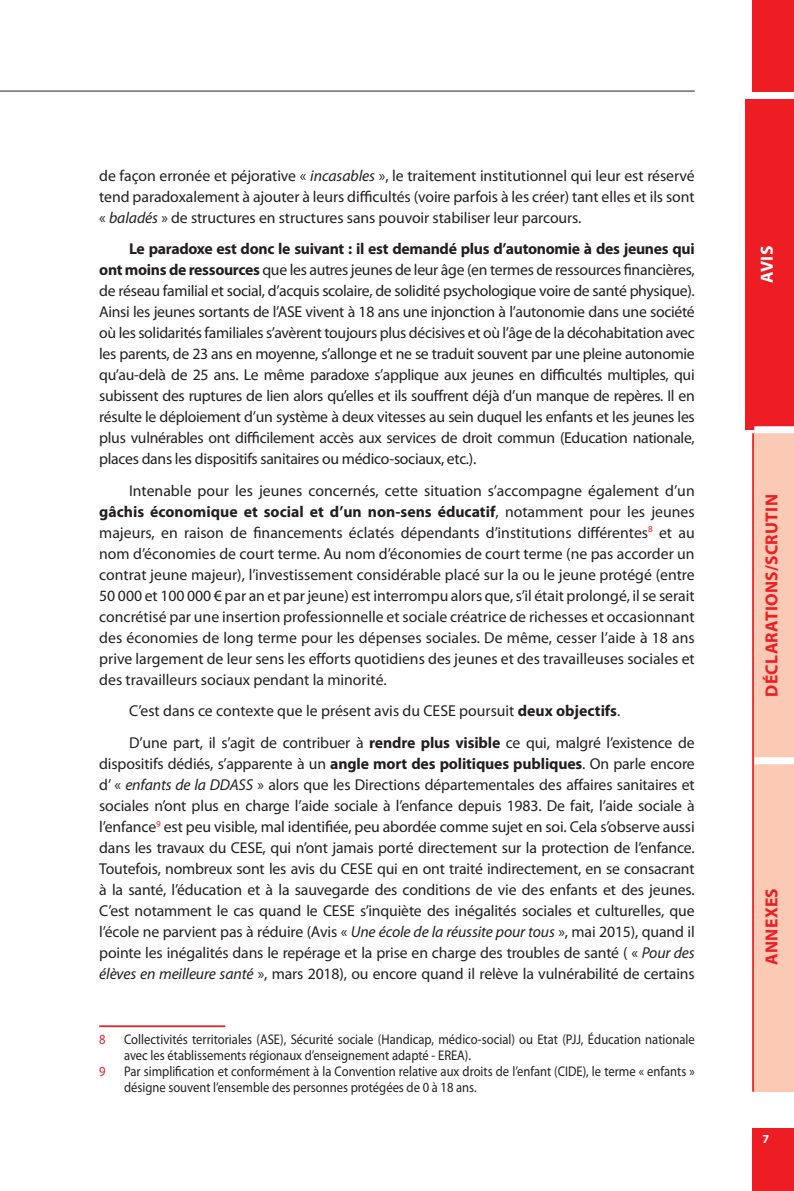
<style>
.page{position:relative;width:794px;height:1191px;background:#fff}
.page>*{position:absolute;margin:0;border:0;box-sizing:border-box;transform-origin:0 0}
.t1{font:700 17.5px "Myriad Pro";letter-spacing:.02em;color:#ee1d23}
.t2{font:700 17.5px "Myriad Pro";color:#fff}
.Alinéa{font:15.75px/21px "Myriad Pro";letter-spacing:-.005em;color:#231f20;text-align:justify}
.Note_de_bas_de_pag{font:14px/15.8px "Myriad Pro";color:#231f20;scale:.9 1}
.Note_de_bas_de_pag-2{font:14px "Myriad Pro";color:#ee1d23;scale:.9 1}
.t3{font:700 12.25px "Myriad Pro";color:#fff}
.s1{font-style:italic}
.s2{font-weight:700}
</style>
<div class="page">
<div style="left:752px;top:1129px;width:42px;height:62px;background:#ee1d23"></div>
<div style="left:752px;top:0;width:42px;height:91px;background:#ee1d23"></div>
<div style="left:754px;top:430px;width:40px;height:330px;background:#fcc9b4"></div>
<div style="left:754px;top:761px;width:40px;height:330px;background:#fcc9b4"></div>
<hr style="left:752px;top:433px;width:2px;height:658px;background:#ee1d23">
<div style="left:745px;top:99px;width:49px;height:331px;background:#ee1d23"></div>
<div style="left:754px;top:426px;width:40px;height:7px;background:#fff"></div>
<div style="left:754px;top:757px;width:40px;height:7px;background:#fff"></div>
<hr style="left:0;top:91px;width:694px;height:1px;background:#231f20">
<hr style="left:99px;top:1025px;width:126px;height:2px;background:#ee1d23">
<p class="Alinéa" style="left:99px;top:164px;width:597px">de façon erronée et péjorative « <span class="s1">incasables</span> », le traitement institutionnel qui leur est réservé tend paradoxalement à ajouter à leurs difficultés (voire parfois à les créer) tant elles et ils sont « <span class="s1">baladés</span> » de structures en structures sans pouvoir stabiliser leur parcours.</p>
<p class="Alinéa" style="left:99px;top:238px;width:597px;text-indent:30px"><span class="s2">Le paradoxe est donc le suivant : il est demandé plus d’autonomie à des jeunes qui ont moins de ressources</span> que les autres jeunes de leur âge (en termes de ressources financières, de réseau familial et social, d’acquis scolaire, de solidité psychologique voire de santé physique).<br>Ainsi les jeunes sortants de l’ASE vivent à 18 ans une injonction à l’autonomie dans une société où les solidarités familiales s’avèrent toujours plus décisives et où l’âge de la décohabitation avec les parents, de 23 ans en moyenne, s’allonge et ne se traduit souvent par une pleine autonomie qu’au-delà de 25 ans. Le même paradoxe s’applique aux jeunes en difficultés multiples, qui subissent des ruptures de lien alors qu’elles et ils souffrent déjà d’un manque de repères. Il en résulte le déploiement d’un système à deux vitesses au sein duquel les enfants et les jeunes les plus vulnérables ont difficilement accès aux services de droit commun (Education nationale, places dans les dispositifs sanitaires ou médico-sociaux, etc.).</p>
<p class="Alinéa" style="left:99px;top:479px;width:597px;text-indent:30px">Intenable pour les jeunes concernés, cette situation s’accompagne également d’un <span class="s2">gâchis économique et social et d’un non-sens éducatif</span>, notamment pour les jeunes majeurs, en raison de financements éclatés dépendants d’institutions différentes<sup>8</sup> et au nom d’économies de court terme. Au nom d’économies de court terme (ne pas accorder un contrat jeune majeur), l’investissement considérable placé sur la ou le jeune protégé (entre 50 000 et 100 000 € par an et par jeune) est interrompu alors que, s’il était prolongé, il se serait concrétisé par une insertion professionnelle et sociale créatrice de richesses et occasionnant des économies de long terme pour les dépenses sociales. De même, cesser l’aide à 18 ans prive largement de leur sens les efforts quotidiens des jeunes et des travailleuses sociales et des travailleurs sociaux pendant la minorité.</p>
<p class="Alinéa" style="left:129px;top:700px;width:493px">C’est dans ce contexte que le présent avis du CESE poursuit <span class="s2">deux objectifs</span>.</p>
<p class="Alinéa" style="left:99px;top:731px;width:597px;text-indent:30px">D’une part, il s’agit de contribuer à <span class="s2">rendre plus visible</span> ce qui, malgré l’existence de dispositifs dédiés, s’apparente à un <span class="s2">angle mort des politiques publiques</span>. On parle encore d’ « <span class="s1">enfants de la DDASS</span> » alors que les Directions départementales des affaires sanitaires et sociales n’ont plus en charge l’aide sociale à l’enfance depuis 1983. De fait, l’aide sociale à l’enfance<sup>9</sup> est peu visible, mal identifiée, peu abordée comme sujet en soi. Cela s’observe aussi dans les travaux du CESE, qui n’ont jamais porté directement sur la protection de l’enfance.<br>Toutefois, nombreux sont les avis du CESE qui en ont traité indirectement, en se consacrant à la santé, l’éducation et à la sauvegarde des conditions de vie des enfants et des jeunes.<br>C’est notamment le cas quand le CESE s’inquiète des inégalités sociales et culturelles, que l’école ne parvient pas à réduire (Avis « <span class="s1">Une école de la réussite pour tous</span> », mai 2015), quand il pointe les inégalités dans le repérage et la prise en charge des troubles de santé ( « <span class="s1">Pour des élèves en meilleure santé</span> », mars 2018), ou encore quand il relève la vulnérabilité de certains</p>
<p class="Note_de_bas_de_pag-2" style="left:99px;top:1031px;width:9px">8</p>
<p class="Note_de_bas_de_pag" style="left:124px;top:1031px;width:635px">Collectivités territoriales (ASE), Sécurité sociale (Handicap, médico-social) ou Etat (PJJ, Éducation nationale avec les établissements régionaux d’enseignement adapté - EREA).</p>
<p class="Note_de_bas_de_pag-2" style="left:99px;top:1062px;width:9px">9</p>
<p class="Note_de_bas_de_pag" style="left:124px;top:1063px;width:635px">Par simplification et conformément à la Convention relative aux droits de l’enfant (CIDE), le terme « enfants » désigne souvent l’ensemble des personnes protégées de 0 à 18 ans.</p>
<p class="t2" style="left:755px;top:283px;width:39px;rotate:-90deg">AVIS</p>
<p class="t1" style="left:760px;top:697px;width:204px;rotate:-90deg">DÉCLARATIONS/SCRUTIN</p>
<p class="t1" style="left:760px;top:964px;width:78px;rotate:-90deg">ANNEXES</p>
<p class="t3" style="left:762px;top:1131px;width:8px">7</p>
</div>
